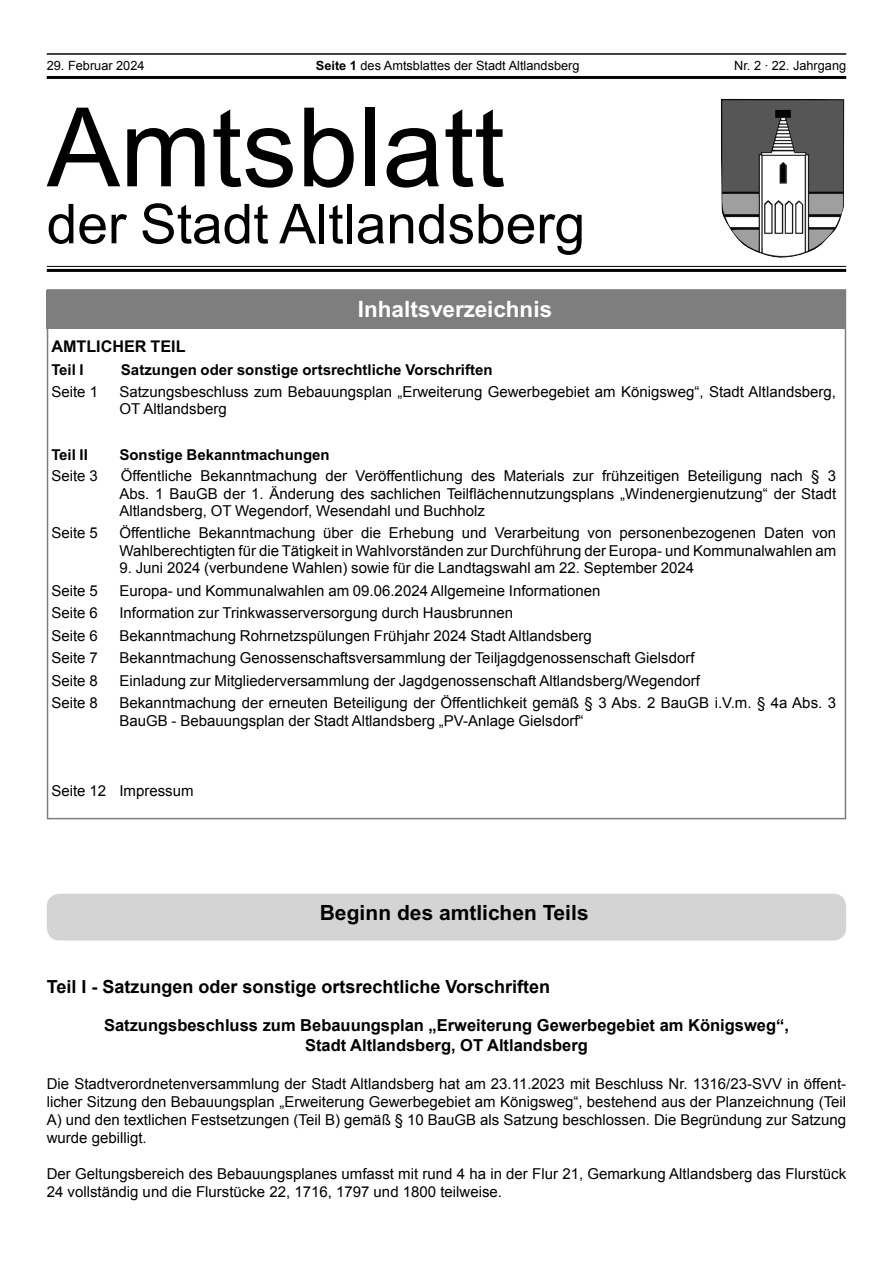
<style>
.page{position:relative;width:893px;height:1263px;background:#fff}
.page>*{position:absolute;margin:0;border:0;box-sizing:border-box;transform-origin:0 0}
.t1{font:109.8px "Arial";color:#000}
.t2{font:55.05px "Arial";color:#000}
.t3{font:700 22.5px "Arial";color:#fff}
.t4{font:700 21px "Arial";color:#000}
.t5{font:700 18px "Arial";color:#000}
.t6{font:700 16.5px/19.8px "Arial";color:#000;text-align:center}
.t7{font:700 16.2px "Arial";color:#000}
.t8{font:15px/17.2px "Arial";color:#000}
.t9{font:700 15px "Arial";color:#000}
.t10{font:12.75px "Arial";color:#000}
.s1{font-weight:700}
</style>
<div class="page">
<div style="left:47px;top:290px;width:799px;height:38px;background:#7e7e7e"></div>
<img style="left:721px;top:99px;width:123px;height:159px">
<div style="left:47px;top:266px;width:799px;height:6px;background:#f4f4f4"></div>
<hr style="left:47px;top:266px;width:799px;height:1px;background:#000">
<hr style="left:47px;top:269px;width:799px;height:3px;background:#000">
<hr style="left:47px;top:53px;width:799px;height:2px;background:#000">
<hr style="left:47px;top:76px;width:799px;height:3px;background:#000">
<div style="left:47px;top:894px;width:799px;height:46px;background:#d4d4d4;border-radius:13px"></div>
<p class="t10" style="left:47px;top:58px;width:99px">29. Februar 2024</p>
<p class="t10" style="left:316px;top:58px;width:265px"><span class="s1">Seite</span> des Amtsblattes der Stadt Altlandsberg</p>
<p class="t10" style="left:734px;top:58px;width:113px">Nr. 2 · 22. Jahrgang</p>
<h1 class="t1" style="left:47px;top:86px;width:459px">Amtsblatt</h1>
<h2 class="t2" style="left:47px;top:193px;width:540px">der Stadt Altlandsberg</h2>
<h3 class="t3" style="left:364px;top:294px;width:189px">nhaltsverzeichnis</h3>
<p class="t7" style="left:51px;top:336px;width:136px">Amtlicher eil</p>
<p class="t9" style="left:59px;top:361px;width:18px">eil</p>
<p class="t9" style="left:121px;top:361px;width:373px">Satzungen oder sonstige ortsrechtliche Vorschriften</p>
<p class="t8" style="left:51px;top:383px;width:48px">Seite 1</p>
<p class="t8" style="left:119px;top:383px;width:718px">Satzungsbeschluss zum Bebauungsplan „Erweiterung Gewerbegebiet am Königsweg“, Stadt Altlandsberg,<br>OT Altlandsberg</p>
<p class="t9" style="left:59px;top:445px;width:18px">eil</p>
<p class="t9" style="left:119px;top:445px;width:212px">Sonstige Bekanntmachungen</p>
<p class="t8" style="left:51px;top:467px;width:48px">Seite 3</p>
<p class="t8" style="left:119px;top:467px;width:718px;text-align:justify">Öffentliche Bekanntmachung der Veröffentlichung des Materials zur frühzeitigen Beteiligung nach § 3<br>Abs. 1 BauGB der 1. Änderung des sachlichen Teilflächennutzungsplans „Windenergienutzung“ der Stadt Altlandsberg, OT Wegendorf, Wesendahl und Buchholz</p>
<p class="t8" style="left:51px;top:525px;width:48px">Seite 5</p>
<p class="t8" style="left:119px;top:525px;width:718px">Öffentliche Bekanntmachung über die Erhebung und Verarbeitung von personenbezogenen Daten von<br>Wahlberechtigten für die Tätigkeit in Wahlvorständen zur Durchführung der Europa- und Kommunalwahlen am</p>
<p class="t8" style="left:119px;top:559px;width:576px">9. Juni 2024 (verbundene Wahlen) sowie für die Landtagswahl am 22. September 2024</p>
<p class="t8" style="left:51px;top:582px;width:48px">Seite 5</p>
<p class="t8" style="left:119px;top:582px;width:483px">Europa- und Kommunalwahlen am 09.06.2024 Allgemeine Informationen</p>
<p class="t8" style="left:51px;top:604px;width:48px">Seite 6</p>
<p class="t8" style="left:119px;top:604px;width:395px">Information zur Trinkwasserversorgung durch Hausbrunnen</p>
<p class="t8" style="left:51px;top:627px;width:48px">Seite 6</p>
<p class="t8" style="left:119px;top:627px;width:474px">Bekanntmachung Rohrnetzspülungen Frühjahr 2024 Stadt Altlandsberg</p>
<p class="t8" style="left:51px;top:649px;width:48px">Seite 7</p>
<p class="t8" style="left:119px;top:649px;width:577px">Bekanntmachung Genossenschaftsversammlung der Teiljagdgenossenschaft Gielsdorf</p>
<p class="t8" style="left:51px;top:672px;width:48px">Seite 8</p>
<p class="t8" style="left:119px;top:672px;width:582px">Einladung zur Mitgliederversammlung der Jagdgenossenschaft Altlandsberg/Wegendorf</p>
<p class="t8" style="left:51px;top:694px;width:48px">Seite 8</p>
<p class="t8" style="left:119px;top:694px;width:718px">Bekanntmachung der erneuten Beteiligung der Öffentlichkeit gemäß § 3 Abs. 2 BauGB i.V.m. § 4a Abs. 3<br>BauGB - Bebauungsplan der Stadt Altlandsberg „PV-Anlage Gielsdorf“</p>
<p class="t8" style="left:51px;top:782px;width:144px">Seite 12 Impressum</p>
<h3 class="t4" style="left:320px;top:900px;width:270px">Beginn des amtlichen eils</h3>
<p class="t5" style="left:47px;top:976px;width:505px">Teil I - Satzungen oder sonstige ortsrechtliche Vorschriften</p>
<p class="t6" style="left:104px;top:1015px;width:686px">Satzungsbeschluss zum Bebauungsplan „Erweiterung Gewerbegebiet am Königsweg“,<br>Stadt Altlandsberg, OT Altlandsberg</p>
<p class="t8" style="left:47px;top:1074px;width:801px;line-height:18px;text-align:justify">Die Stadtverordnetenversammlung der Stadt Altlandsberg hat am 23.11.2023 mit Beschluss Nr. 1316/23-SVV in öffent&shy;licher Sitzung den Bebauungsplan „Erweiterung Gewerbegebiet am Königsweg“, bestehend aus der Planzeichnung (Teil A) und den textlichen Festsetzungen (Teil B) gemäß § 10 BauGB als Satzung beschlossen. Die Begründung zur Satzung wurde gebilligt.</p>
<p class="t8" style="left:47px;top:1164px;width:801px;line-height:18px">Der Geltungsbereich des Bebauungsplanes umfasst mit rund 4 ha in der Flur 21, Gemarkung Altlandsberg das Flurstück<br>24 vollständig und die Flurstücke 22, 1716, 1797 und 1800 teilweise.</p>
</div>
